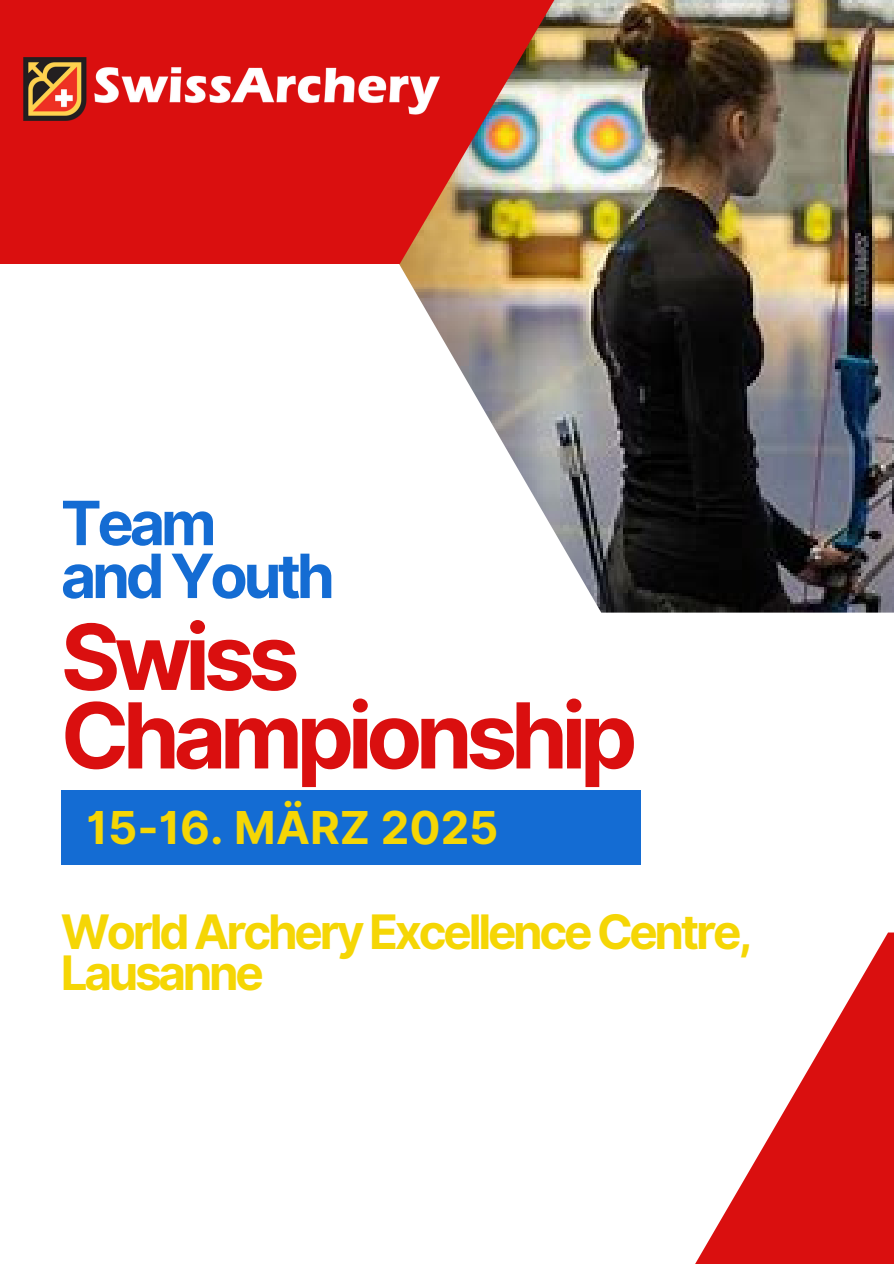
<style>
.page{position:relative;width:894px;height:1264px;background:#fff}
.page>*{position:absolute;margin:0;border:0;box-sizing:border-box;transform-origin:0 0}
.t1{font:700 90.9px/78.4px "Inter";letter-spacing:-.07em;color:#da0f0f}
.t2{font:700 61.05px/52.8px "Inter";letter-spacing:-.07em;color:#146cd3}
.t3{font:700 47.55px/40.5px "Inter";letter-spacing:-.07em;color:#f5d605}
.t4{font:700 45.45px "Inter";color:#f5d605}
</style>
<div class="page">
<div style="left:61px;top:790px;width:579px;height:75px;background:#146cd3"></div>
<img style="left:399px;top:0;width:494px;height:612px">
<img style="left:0;top:0;width:586px;height:264px">
<svg style="left:695px;top:932px;width:198px;height:331px;fill:#da0f0f"></svg>
<img style="left:21px;top:54px;width:426px;height:71px">
<p class="t2" style="left:61px;top:496px;width:275px">Team and Youth</p>
<h3 class="t1" style="left:61px;top:617px;width:578px">Swiss<br>Championship</h3>
<h1 class="t4" style="left:87px;top:799px;width:413px">15-16. MÄRZ 2025</h1>
<h2 class="t3" style="left:61px;top:911px;width:693px">World Archery Excellence Centre,<br>Lausanne</h2>
</div>
